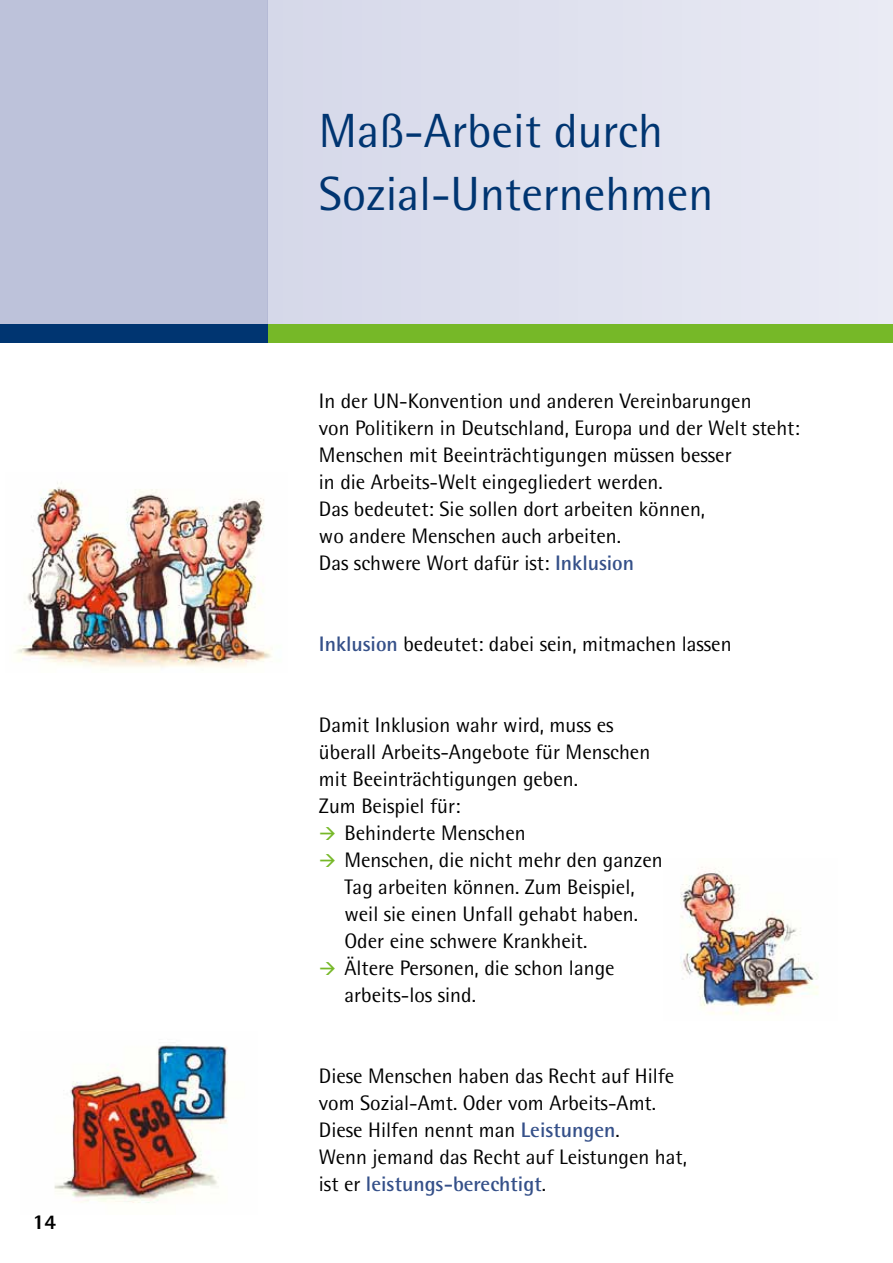
<style>
.page{position:relative;width:893px;height:1263px;background:#fff}
.page>*{position:absolute;margin:0;border:0;box-sizing:border-box;transform-origin:0 0}
.t1{font:48px/63px "Rotis Semi Sans Pro";color:#003571}
.t2{font:21px/27px "Rotis Semi Sans Pro";color:#000}
.t3{font:800 21px "Rotis Semi Sans Pro";color:#000}
.s1{font-weight:700;color:#355089}
</style>
<div class="page">
<div style="left:268px;top:0;width:625px;height:342px;background:#e0e2ef"></div>
<img style="left:14px;top:482px;width:258px;height:186px">
<img style="left:680px;top:867px;width:139px;height:148px">
<img style="left:54px;top:1042px;width:174px;height:161px">
<div style="left:0;top:0;width:268px;height:324px;background:#bdc2da"></div>
<div style="left:213px;top:324px;width:680px;height:18px;background:#76b828"></div>
<div style="left:0;top:324px;width:268px;height:18px;background:#003571"></div>
<p class="t3" style="left:33px;top:1208px;width:25px">14</p>
<h1 class="t1" style="left:319px;top:100px;width:396px">Maß-Arbeit durch<br>Sozial-Unternehmen</h1>
<p class="t2" style="left:319px;top:387px;width:482px">In der UN-Konvention und anderen Vereinbarungen<br>von Politikern in Deutschland, Europa und der Welt steht:<br>Menschen mit Beeinträchtigungen müssen besser<br>in die Arbeits-Welt eingegliedert werden.<br>Das bedeutet: Sie sollen dort arbeiten können,<br>wo andere Menschen auch arbeiten.<br>Das schwere Wort dafür ist: <span class="s1">Inklusion</span></p>
<p class="t2" style="left:319px;top:630px;width:414px"><span class="s1">Inklusion</span> bedeutet: dabei sein, mitmachen lassen</p>
<p class="t2" style="left:319px;top:711px;width:296px">Damit Inklusion wahr wird, muss es</p>
<p class="t2" style="left:319px;top:738px;width:333px">überall Arbeits-Angebote für Menschen</p>
<p class="t2" style="left:319px;top:765px;width:261px">mit Beeinträchtigungen geben.</p>
<p class="t2" style="left:319px;top:792px;width:143px">Zum Beispiel für:</p>
<p class="t2" style="left:344px;top:819px;width:183px">Behinderte Menschen</p>
<p class="t2" style="left:344px;top:846px;width:320px">Menschen, die nicht mehr den ganzen</p>
<p class="t2" style="left:344px;top:873px;width:292px">Tag arbeiten können. Zum Beispiel,</p>
<p class="t2" style="left:344px;top:900px;width:295px">weil sie einen Unfall gehabt haben.</p>
<p class="t2" style="left:344px;top:927px;width:244px">Oder eine schwere Krankheit.</p>
<p class="t2" style="left:344px;top:954px;width:272px">Ältere Personen, die schon lange</p>
<p class="t2" style="left:344px;top:981px;width:133px">arbeits-los sind.</p>
<p class="t2" style="left:319px;top:1062px;width:370px">Diese Menschen haben das Recht auf Hilfe vom Sozial-Amt. Oder vom Arbeits-Amt.<br>Diese Hilfen nennt man <span class="s1">Leistungen</span>.<br>Wenn jemand das Recht auf Leistungen hat, ist er <span class="s1">leistungs-berechtigt</span>.</p>
</div>
